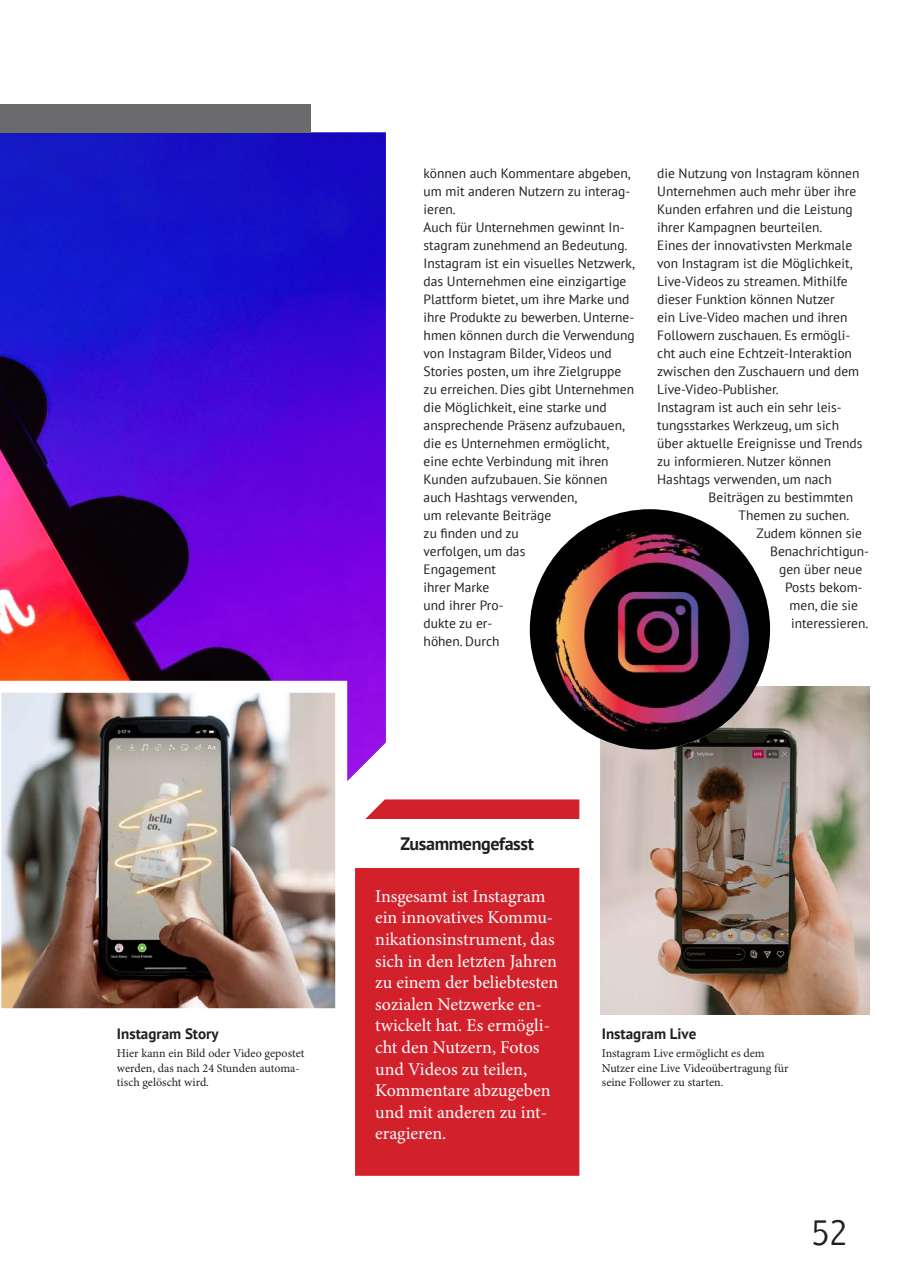
<style>
.page{position:relative;width:910px;height:1280px;background:#fff}
.page>*{position:absolute;margin:0;border:0;box-sizing:border-box;transform-origin:0 0}
.t1{font:37.5px "Generis Sans Com";color:#231f20}
.t2{font:18px/21.6px "Minion Pro";color:#fff}
.t3{font:700 18px "PT Sans";letter-spacing:-.02em;color:#231f20}
.t4{font:700 15px "PT Sans";color:#231f20}
.t5{font:13.5px/18px "PT Sans";color:#231f20}
.t6{font:12px/14.4px "Minion Pro";color:#231f20}
</style>
<div class="page">
<img style="left:0;top:132px;width:386px;height:644px">
<div style="left:0;top:104px;width:310px;height:28px;background:#6b6b6e"></div>
<div style="left:355px;top:799px;width:224px;height:377px;background:#d3212b"></div>
<img style="left:0;top:675px;width:353px;height:334px">
<div style="left:355px;top:819px;width:224px;height:48px;background:#fff"></div>
<img style="left:601px;top:687px;width:269px;height:327px">
<img style="left:530px;top:509px;width:240px;height:240px;border-radius:120px">
<p class="t5" style="left:424px;top:164px;width:213px">können auch Kommentare abgeben, um mit anderen Nutzern zu interag&shy;ieren.<br>Auch für Unternehmen gewinnt In&shy;stagram zunehmend an Bedeutung.<br>Instagram ist ein visuelles Netzwerk, das Unternehmen eine einzigartige<br>Plattform bietet, um ihre Marke und ihre Produkte zu bewerben. Unterne&shy;hmen können durch die Verwendung von Instagram Bilder, Videos und<br>Stories posten, um ihre Zielgruppe zu erreichen. Dies gibt Unternehmen die Möglichkeit, eine starke und ansprechende Präsenz aufzubauen, die es Unternehmen ermöglicht, eine echte Verbindung mit ihren<br>Kunden aufzubauen. Sie können auch Hashtags verwenden,<br>um relevante Beiträge<br>zu finden und zu<br>verfolgen, um das<br>Engagement<br>ihrer Marke<br>und ihrer Pro-<br>dukte zu er-<br>höhen. Durch</p>
<p class="t5" style="left:657px;top:164px;width:207px">die Nutzung von Instagram können<br>Unternehmen auch mehr über ihre<br>Kunden erfahren und die Leistung ihrer Kampagnen beurteilen.<br>Eines der innovativsten Merkmale von Instagram ist die Möglichkeit,<br>Live-Videos zu streamen. Mithilfe dieser Funktion können Nutzer<br>ein Live-Video machen und ihren<br>Followern zuschauen. Es ermögli&shy;cht auch eine Echtzeit-Interaktion zwischen den Zuschauern und dem<br>Live-Video-Publisher.<br>Instagram ist auch ein sehr leis&shy;tungsstarkes Werkzeug, um sich über aktuelle Ereignisse und Trends zu informieren. Nutzer können<br>Hashtags verwenden, um nach</p>
<p class="t5" style="left:709px;top:488px;width:146px">Beiträgen zu bestimmten</p>
<p class="t5" style="left:739px;top:506px;width:112px">Themen zu suchen.</p>
<p class="t5" style="left:757px;top:524px;width:107px">Zudem können sie</p>
<p class="t5" style="left:770px;top:542px;width:100px">Benachrichtigun-</p>
<p class="t5" style="left:779px;top:560px;width:85px">gen über neue</p>
<p class="t5" style="left:785px;top:578px;width:79px">Posts bekom-</p>
<p class="t5" style="left:790px;top:596px;width:70px">men, die sie</p>
<p class="t5" style="left:791px;top:614px;width:79px">interessieren.</p>
<p class="t4" style="left:117px;top:1023px;width:103px">Instagram Story</p>
<p class="t6" style="left:117px;top:1046px;width:189px">Hier kann ein Bild oder Video gepostet werden, das nach 24 Stunden automa&shy;tisch gelöscht wird.</p>
<h2 class="t3" style="left:400px;top:832px;width:135px">Zusammengefasst</h2>
<p class="t2" style="left:375px;top:885px;width:185px">Insgesamt ist Instagram ein innovatives Kommu&shy;nikationsinstrument, das sich in den letzten Jahren zu einem der beliebtesten sozialen Netzwerke en&shy;twickelt hat. Es ermögli&shy;cht den Nutzern, Fotos und Videos zu teilen,<br>Kommentare abzugeben und mit anderen zu int&shy;eragieren.</p>
<p class="t4" style="left:602px;top:1023px;width:96px">Instagram Live</p>
<p class="t6" style="left:602px;top:1046px;width:188px">Instagram Live ermöglicht es dem<br>Nutzer eine Live Videoübertragung für seine Follower zu starten.</p>
<h1 class="t1" style="left:812px;top:1212px;width:37px">52</h1>
</div>
